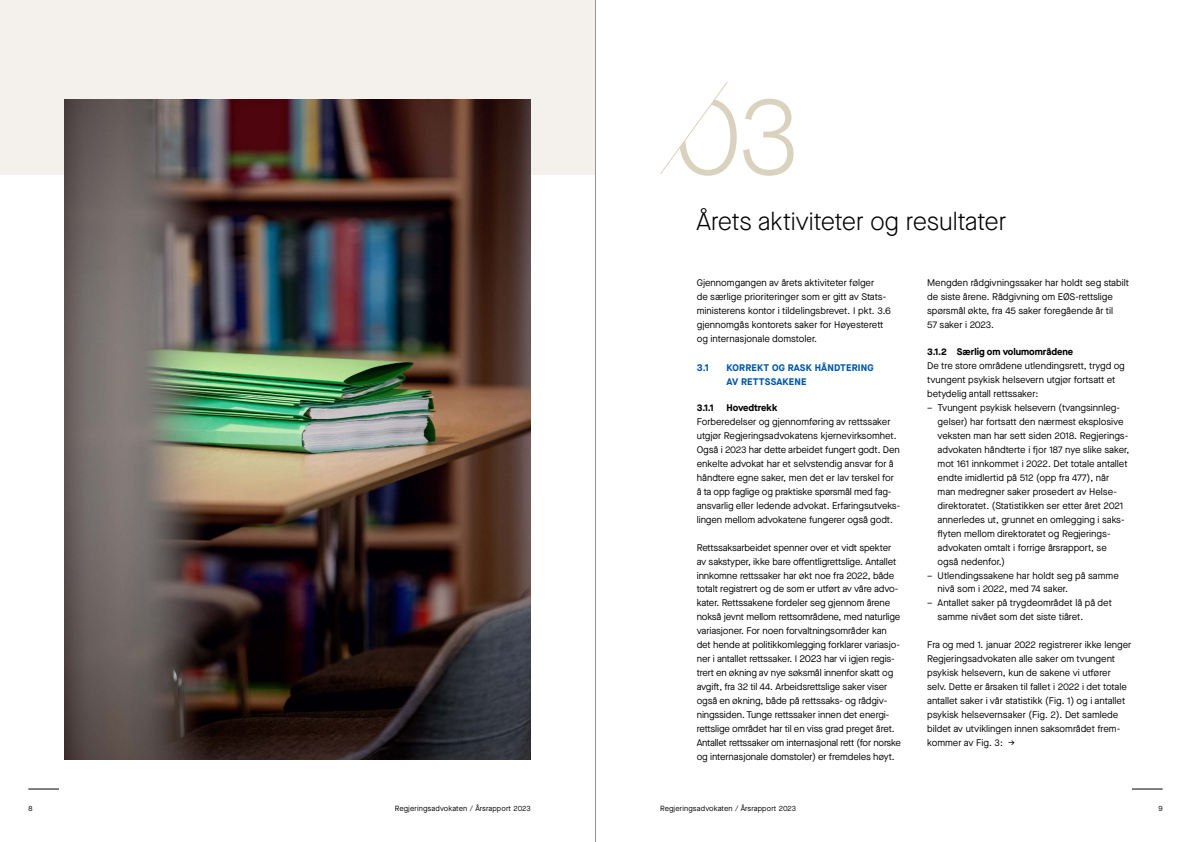
<style>
.page{position:relative;width:1191px;height:842px;background:#fff}
.page>*{position:absolute;margin:0;border:0;box-sizing:border-box;transform-origin:0 0}
.t1{font:300 110px "Maison Neue";color:#dad2be}
.t2{font:300 25px "Maison Neue";letter-spacing:-.005em;color:#000}
.t3{font:9.6px/13.9px "Maison Neue";letter-spacing:-.01em;color:#000}
.t4{font:700 9.6px "Maison Neue";color:#000}
.t5{font:700 9.6px/13.9px "Maison Neue";letter-spacing:.02em;color:#0058a6}
.t6{font:7.5px "Maison Neue";letter-spacing:.02em;color:#000}
</style>
<div class="page">
<svg style="left:660px;top:82px;width:68px;height:92px"></svg>
<div style="left:0;top:0;width:595px;height:174px;background:#f4f1ec"></div>
<img style="left:65px;top:99px;width:466px;height:661px">
<hr style="left:28px;top:789px;width:31px;height:1px;background:#000">
<hr style="left:1132px;top:789px;width:30px;height:1px;background:#000">
<hr style="left:595px;top:0;width:1px;height:842px;background:#939598">
<h1 class="t1" style="left:674px;top:64px;width:128px">03</h1>
<h2 class="t2" style="left:696px;top:205px;width:312px">Årets aktiviteter og resultater</h2>
<p class="t3" style="left:697px;top:275px;width:196px">Gjennomgangen av årets aktiviteter følger<br>de særlige prioriteringer som er gitt av Stats&shy;ministerens kontor i tildelingsbrevet. I pkt. 3.6 gjennomgås kontorets saker for Høyesterett og internasjonale domstoler.</p>
<p class="t5" style="left:697px;top:360px;width:14px">3.1</p>
<p class="t5" style="left:726px;top:360px;width:149px">KORREKT OG RASK HÅNDTERING<br>AV RETTSSAKENE</p>
<p class="t4" style="left:697px;top:401px;width:18px">3.1.1</p>
<p class="t4" style="left:726px;top:401px;width:52px">Hovedtrekk</p>
<p class="t3" style="left:697px;top:415px;width:205px">Forberedelser og gjennomføring av rettssaker utgjør Regjeringsadvokatens kjernevirksomhet.<br>Også i 2023 har dette arbeidet fungert godt. Den enkelte advokat har et selvstendig ansvar for å håndtere egne saker, men det er lav terskel for å ta opp faglige og praktiske spørsmål med fag&shy;ansvarlig eller ledende advokat. Erfaringsutveks&shy;lingen mellom advokatene fungerer også godt.</p>
<p class="t3" style="left:697px;top:540px;width:206px">Rettssaksarbeidet spenner over et vidt spekter av sakstyper, ikke bare offentligrettslige. Antallet innkomne rettssaker har økt noe fra 2022, både totalt registrert og de som er utført av våre advo&shy;kater. Rettssakene fordeler seg gjennom årene nokså jevnt mellom rettsområdene, med naturlige variasjoner. For noen forvaltningsområder kan det hende at politikkomlegging forklarer variasjo&shy;ner i antallet rettssaker. I 2023 har vi igjen regis&shy;trert en økning av nye søksmål innenfor skatt og avgift, fra 32 til 44. Arbeidsrettslige saker viser også en økning, både på rettssaks- og rådgiv&shy;ningssiden. Tunge rettssaker innen det energi&shy;rettslige området har til en viss grad preget året.<br>Antallet rettssaker om internasjonal rett (for norske og internasjonale domstoler) er fremdeles høyt.</p>
<p class="t3" style="left:927px;top:275px;width:203px">Mengden rådgivningssaker har holdt seg stabilt de siste årene. Rådgivning om EØS-rettslige spørsmål økte, fra 45 saker foregående år til<br>57 saker i 2023.</p>
<p class="t4" style="left:927px;top:345px;width:148px">3.1.2 Særlig om volumområdene</p>
<p class="t3" style="left:927px;top:359px;width:199px">De tre store områdene utlendingsrett, trygd og tvungent psykisk helsevern utgjør fortsatt et betydelig antall rettssaker:</p>
<p class="t3" style="left:937px;top:401px;width:193px;text-indent:-10px">– Tvungent psykisk helsevern (tvangsinnleg&shy;gelser) har fortsatt den nærmest eksplosive veksten man har sett siden 2018. Regjerings&shy;advokaten håndterte i fjor 187 nye slike saker, mot 161 innkommet i 2022. Det totale antallet endte imidlertid på 512 (opp fra 477), når man medregner saker prosedert av Helse&shy;direktoratet. (Statistikken ser etter året 2021 annerledes ut, grunnet en omlegging i saks&shy;flyten mellom direktoratet og Regjerings&shy;advokaten omtalt i forrige årsrapport, se også nedenfor.)</p>
<p class="t3" style="left:937px;top:568px;width:183px;text-indent:-10px">– Utlendingssakene har holdt seg på samme nivå som i 2022, med 74 saker.</p>
<p class="t3" style="left:937px;top:596px;width:176px;text-indent:-10px">– Antallet saker på trygdeområdet lå på det samme nivået som det siste tiåret.</p>
<p class="t3" style="left:927px;top:638px;width:206px">Fra og med 1. januar 2022 registrerer ikke lenger Regjeringsadvokaten alle saker om tvungent psykisk helsevern, kun de sakene vi utfører selv. Dette er årsaken til fallet i 2022 i det totale antallet saker i vår statistikk (Fig. 1) og i antallet psykisk helsevernsaker (Fig. 2). Det samlede bildet av utviklingen innen saksområdet frem&shy;kommer av Fig. 3: →</p>
<p class="t6" style="left:28px;top:803px;width:6px">8</p>
<p class="t6" style="left:395px;top:803px;width:137px">Regjeringsadvokaten / Årsrapport 2023</p>
<p class="t6" style="left:660px;top:803px;width:137px">Regjeringsadvokaten / Årsrapport 2023</p>
<p class="t6" style="left:1158px;top:803px;width:6px">9</p>
</div>
